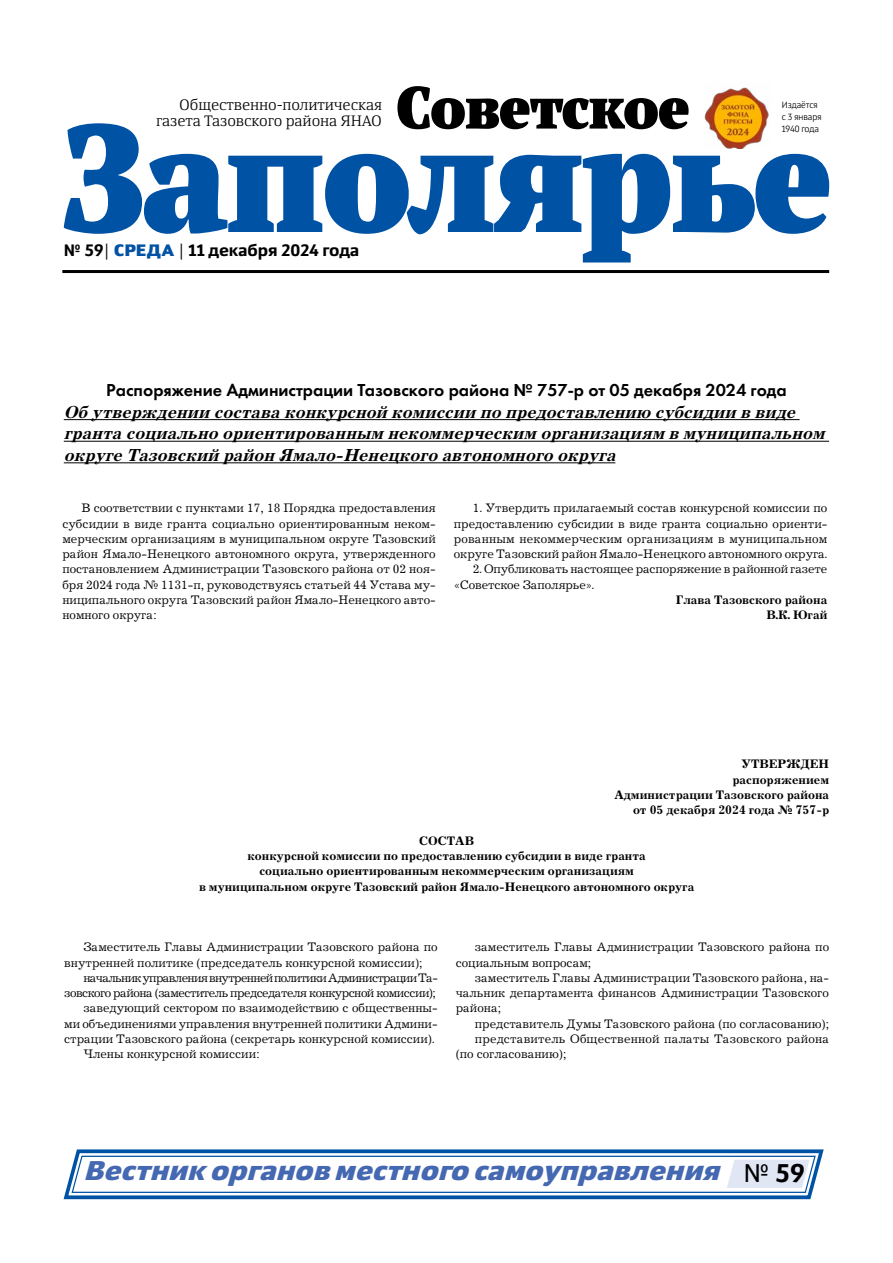
<style>
.page{position:relative;width:893px;height:1263px;background:#fff}
.page>*{position:absolute;margin:0;border:0;box-sizing:border-box;transform-origin:0 0}
.t1{font:italic 900 27px "Yefimov Sans";color:#4468b1}
.t2{font:italic 700 18px/21.6px "Journal C";color:#000}
.t3{font:18px "Futura Demi C";color:#000}
.t4{font:700 16.5px "Yefimov Sans";letter-spacing:-.005em;color:#000}
.t5{font:300 15px/15.8px "Yefimov Serif";letter-spacing:-.005em;color:#000;text-align:right}
.t6{font:12.75px/15.3px "Journal C";color:#000;text-align:justify}
.t7{font:700 12.75px/15.3px "Journal C";color:#000;text-align:right}
.t8{font:12.75px "Journal C";letter-spacing:-.04em;color:#000}
.t9{font:12.75px "Journal C";letter-spacing:-.05em;color:#000}
.t10{font:300 9px/12px "Yefimov Sans";letter-spacing:-.005em;color:#000}
.s1{font-weight:300}
.s2{font-weight:900;color:#0052a4}
.s3{font-weight:400;font-style:normal;font-size:25.5px;color:#000}
.s4{font-weight:700;font-style:normal;font-size:25.5px;color:#000}
</style>
<div class="page">
<svg style="left:63px;top:1149px;width:761px;height:51px"></svg>
<svg style="left:64px;top:123px;width:765px;height:139px"></svg>
<svg style="left:397px;top:86px;width:292px;height:43px"></svg>
<hr style="left:62px;top:270px;width:767px;height:3px;background:#000">
<img style="left:705px;top:87px;width:66px;height:62px">
<hr style="left:64px;top:419px;width:736px;height:1px;background:#000">
<hr style="left:64px;top:441px;width:765px;height:1px;background:#000">
<hr style="left:64px;top:462px;width:551px;height:1px;background:#000">
<p class="t5" style="left:156px;top:97px;width:227px">Общественно-политическая газета Тазовского района ЯНАО</p>
<p class="t10" style="left:782px;top:99px;width:41px">Издаётся с 3 января<br>1940 года</p>
<p class="t4" style="left:64px;top:240px;width:297px">№ 59<span class="s1">|</span> <span class="s2">среда</span> <span class="s1">|</span> 11 декабря 2024 года</p>
<h2 class="t3" style="left:106px;top:380px;width:682px">Распоряжение Администрации Тазовского района № 757-р от 05 декабря 2024 года</h2>
<h2 class="t2" style="left:64px;top:402px;width:768px">Обутверждении составаконкурсной комиссии по предоставлению субсидии ввиде грантасоциально ориентированным некоммерческим организациям вмуниципальном округеТазовский район Ямало-Ненецкого автономного округа</h2>
<p class="t6" style="left:62px;top:501px;width:375px;text-indent:19px">В соответствии с пунктами 17, 18 Порядка предоставления субсидии в виде гранта социально ориентированным неком&shy;мерческим организациям в муниципальном округе Тазовский район Ямало-Ненецкого автономного округа, утвержденного постановлением Администрации Тазовского района от 02 ноя&shy;бря 2024 года № 1131-п, руководствуясь статьей 44 Устава му&shy;ниципального округа Тазовский район Ямало-Ненецкого авто&shy;номного округа:</p>
<p class="t6" style="left:454px;top:501px;width:375px;text-indent:19px">1. Утвердить прилагаемый состав конкурсной комиссии по предоставлению субсидии в виде гранта социально ориенти&shy;рованным некоммерческим организациям в муниципальном округе Тазовский район Ямало-Ненецкого автономного округа.</p>
<p class="t6" style="left:454px;top:562px;width:375px;text-indent:19px">2. Опубликовать настоящее распоряжение в районной газете «Советское Заполярье».</p>
<p class="t7" style="left:676px;top:592px;width:153px">Глава Тазовского района<br>В.К. Югай</p>
<p class="t7" style="left:614px;top:757px;width:216px">УТВЕРЖДЕН<br>распоряжением<br>Администрации Тазовского района от 05 декабря 2024 года № 757-р</p>
<p class="t7" style="left:199px;top:833px;width:497px;text-align:center">СОСТАВ<br>конкурсной комиссии по предоставлению субсидии в виде гранта<br>социально ориентированным некоммерческим организациям<br>в муниципальном округе Тазовский район Ямало-Ненецкого автономного округа</p>
<p class="t6" style="left:64px;top:940px;width:375px;text-indent:19px">Заместитель Главы Администрации Тазовского района по внутренней политике (председатель конкурсной комиссии);</p>
<p class="t9" style="left:83px;top:971px;width:356px">начальник управления внутренней политики Администрации Та-</p>
<p class="t8" style="left:64px;top:986px;width:373px">зовского района (заместитель председателя конкурсной комиссии);</p>
<p class="t6" style="left:83px;top:1001px;width:356px">заведующий сектором по взаимодействию с общественны-</p>
<p class="t6" style="left:64px;top:1016px;width:375px">ми объединениями управления внутренней политики Админи-</p>
<p class="t6" style="left:64px;top:1032px;width:372px">страции Тазовского района (секретарь конкурсной комиссии).</p>
<p class="t6" style="left:83px;top:1047px;width:178px">Члены конкурсной комиссии:</p>
<p class="t6" style="left:456px;top:940px;width:375px;text-indent:19px">заместитель Главы Администрации Тазовского района по социальным вопросам;</p>
<p class="t6" style="left:456px;top:970px;width:375px;text-indent:19px">заместитель Главы Администрации Тазовского района, на&shy;чальник департамента финансов Администрации Тазовского района;</p>
<p class="t6" style="left:475px;top:1016px;width:356px">представитель Думы Тазовского района (по согласованию);</p>
<p class="t6" style="left:475px;top:1032px;width:356px">представитель Общественной палаты Тазовского района</p>
<p class="t6" style="left:456px;top:1047px;width:112px">(по согласованию);</p>
<h1 class="t1" style="left:83px;top:1153px;width:723px">Вестник органовместного самоуправления <span class="s3">№</span> <span class="s4">5 9</span></h1>
</div>
